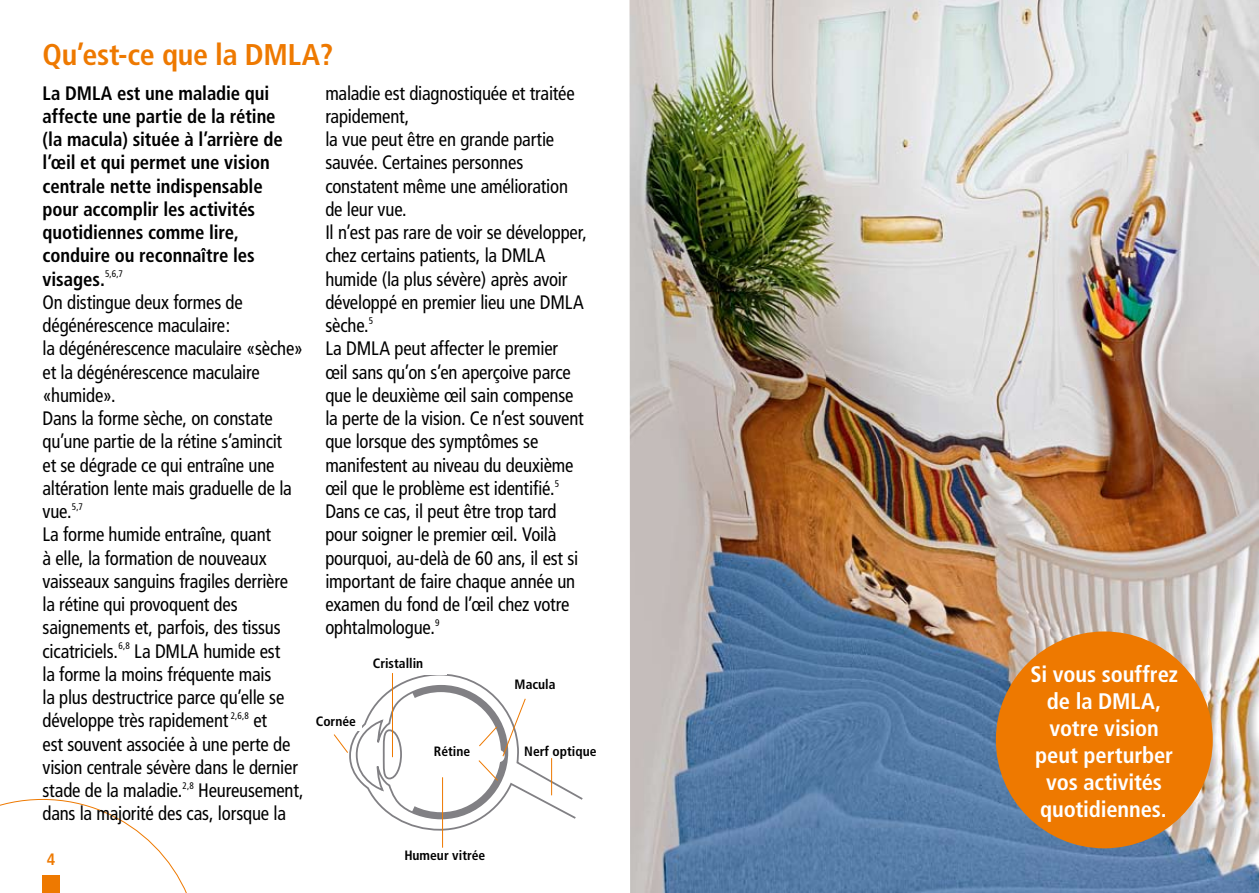
<style>
.page{position:relative;width:1259px;height:893px;background:#fff}
.page>*{position:absolute;margin:0;border:0;box-sizing:border-box;transform-origin:0 0}
.t1{font:700 condensed 30px "Frutiger";letter-spacing:-.015em;color:#ee7900}
.t2{font:700 condensed 22.5px/27px "Frutiger";letter-spacing:-.005em;color:#fff;text-align:center}
.t3{font:condensed 19.5px/23.2px "Frutiger";letter-spacing:-.01em;color:#000;scale:.96 1}
.t4{font:700 condensed 16.5px "Frutiger";color:#ee7900}
.t5{font:700 condensed 13.5px "Frutiger";color:#000}
.s1{font-weight:700}
</style>
<div class="page">
<svg style="left:0;top:799px;width:187px;height:94px"></svg>
<img style="left:629px;top:0;width:630px;height:893px">
<div style="left:996px;top:631px;width:216px;height:217px;background:#ee7900;border-radius:50%"></div>
<hr style="left:392px;top:673px;width:1px;height:84px;background:#ee7900">
<svg style="left:333px;top:674px;width:250px;height:157px"></svg>
<hr style="left:442px;top:777px;width:1px;height:71px;background:#ee7900">
<h1 class="t1" style="left:43px;top:37px;width:292px">Qu’est-ce que la DMLA?</h1>
<p class="t3" style="left:43px;top:81px;width:273px"><span class="s1">La DMLA est une maladie qui affecte une partie de la rétine<br>(la macula) située à l’arrière de l’œil et qui permet une vision centrale nette indispensable pour accomplir les activités quotidiennes comme lire, conduire ou reconnaître les visages.</span><sup>5,6,7<br></sup>On distingue deux formes de dégénérescence maculaire:<br>la dégénérescence maculaire «sèche» et la dégénérescence maculaire «humide».<br>Dans la forme sèche, on constate qu’une partie de la rétine s’amincit<br>et se dégrade ce qui entraîne une altération lente mais graduelle de la vue.<sup>5,7<br></sup>La forme humide entraîne, quant<br>à elle, la formation de nouveaux vaisseaux sanguins fragiles derrière la rétine qui provoquent des saignements et, parfois, des tissus cicatriciels.<sup>6,8</sup> La DMLA humide est<br>la forme la moins fréquente mais<br>la plus destructrice parce qu’elle se développe très rapidement <sup>2,6,8</sup> et<br>est souvent associée à une perte de vision centrale sévère dans le dernier stade de la maladie.<sup>2,8</sup> Heureusement, dans la majorité des cas, lorsque la</p>
<p class="t3" style="left:325px;top:81px;width:274px">maladie est diagnostiquée et traitée rapidement,<br>la vue peut être en grande partie sauvée. Certaines personnes constatent même une amélioration de leur vue.<br>Il n’est pas rare de voir se développer, chez certains patients, la DMLA humide (la plus sévère) après avoir développé en premier lieu une DMLA sèche.<sup>5<br></sup>La DMLA peut affecter le premier<br>œil sans qu’on s’en aperçoive parce que le deuxième œil sain compense la perte de la vision. Ce n’est souvent que lorsque des symptômes se manifestent au niveau du deuxième œil que le problème est identifié.<sup>5<br></sup>Dans ce cas, il peut être trop tard pour soigner le premier œil. Voilà pourquoi, au-delà de 60 ans, il est si important de faire chaque année un examen du fond de l’œil chez votre ophtalmologue.<sup>9</sup></p>
<p class="t5" style="left:373px;top:656px;width:52px">Cristallin</p>
<p class="t5" style="left:514px;top:677px;width:42px">Macula</p>
<p class="t5" style="left:316px;top:713px;width:42px">Cornée</p>
<p class="t5" style="left:524px;top:743px;width:74px">Nerf optique</p>
<p class="t5" style="left:434px;top:743px;width:38px">Rétine</p>
<p class="t4" style="left:47px;top:849px;width:10px">4</p>
<p class="t5" style="left:404px;top:848px;width:83px">Humeur vitrée</p>
<p class="t2" style="left:1030px;top:661px;width:149px">Si vous souffrez de la DMLA, votre vision peut perturber vos activités quotidiennes.</p>
</div>
